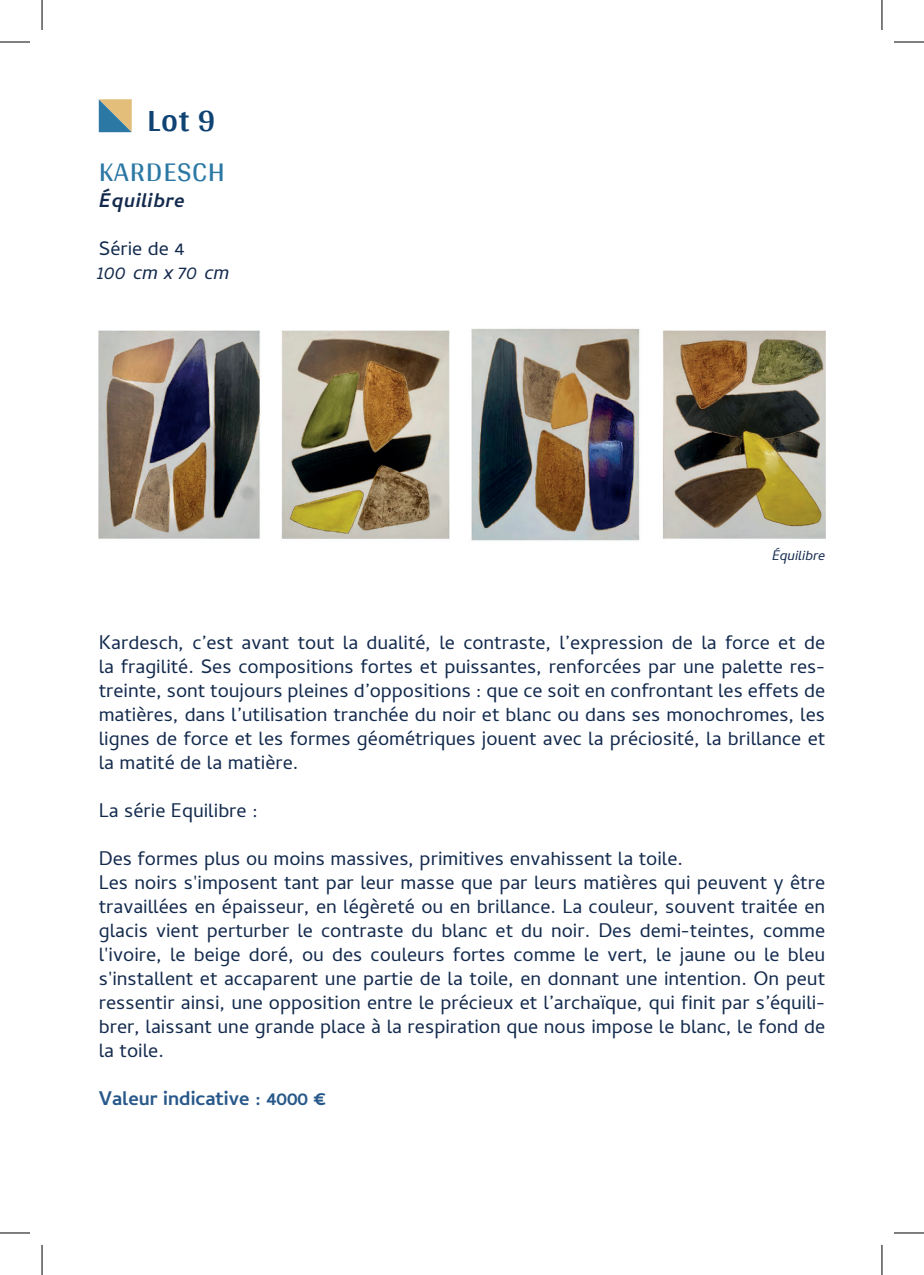
<style>
.page{position:relative;width:924px;height:1275px;background:#fff}
.page>*{position:absolute;margin:0;border:0;box-sizing:border-box;transform-origin:0 0}
.t1{font:700 32px "Arya";color:#0f4374}
.t2{font:28px "Arya";letter-spacing:.025em;color:#2b78a5}
.t3{font:20px/24px "Cambay";color:#132a4d;text-align:justify}
.t4{font:700 20px "Cambay";color:#275889}
.t5{font:italic 20px "Cambay";color:#132a4d}
.t6{font:italic 700 20px "Cambay";color:#132a4d}
.t7{font:italic 14px "Cambay";color:#132a4d}
</style>
<div class="page">
<svg style="left:99px;top:99px;width:33px;height:33px"></svg>
<img style="left:99px;top:328px;width:725px;height:213px">
<hr style="left:0;top:42px;width:30px;height:1px;background:#000">
<hr style="left:893px;top:42px;width:30px;height:1px;background:#000">
<hr style="left:0;top:1232px;width:30px;height:1px;background:#000">
<hr style="left:893px;top:1232px;width:30px;height:1px;background:#000">
<hr style="left:42px;top:0;width:1px;height:30px;background:#000">
<hr style="left:42px;top:1245px;width:1px;height:30px;background:#000">
<hr style="left:881px;top:0;width:1px;height:30px;background:#000">
<hr style="left:881px;top:1245px;width:1px;height:30px;background:#000">
<h1 class="t1" style="left:147px;top:101px;width:69px">Lot 9</h1>
<h2 class="t2" style="left:99px;top:155px;width:128px">KARDESCH</h2>
<p class="t6" style="left:99px;top:188px;width:87px">Équilibre</p>
<p class="t3" style="left:99px;top:236px;width:87px">Série de 4</p>
<p class="t5" style="left:99px;top:260px;width:132px">100 cm x 70 cm</p>
<p class="t7" style="left:771px;top:547px;width:54px">Équilibre</p>
<p class="t3" style="left:99px;top:630px;width:727px">Kardesch, c’est avant tout la dualité, le contraste, l’expression de la force et de la fragilité. Ses compositions fortes et puissantes, renforcées par une palette res&shy;treinte, sont toujours pleines d’oppositions : que ce soit en confrontant les effets de matières, dans l’utilisation tranchée du noir et blanc ou dans ses monochromes, les lignes de force et les formes géométriques jouent avec la préciosité, la brillance et la matité de la matière.</p>
<p class="t3" style="left:99px;top:798px;width:161px">La série Equilibre :</p>
<p class="t3" style="left:99px;top:846px;width:727px;text-align:left">Des formes plus ou moins massives, primitives envahissent la toile.<br>Les noirs s'imposent tant par leur masse que par leurs matières qui peuvent y être travaillées en épaisseur, en légèreté ou en brillance. La couleur, souvent traitée en glacis vient perturber le contraste du blanc et du noir. Des demi-teintes, comme l'ivoire, le beige doré, ou des couleurs fortes comme le vert, le jaune ou le bleu s'installent et accaparent une partie de la toile, en donnant une intention. On peut ressentir ainsi, une opposition entre le précieux et l’archaïque, qui finit par s’équili&shy;brer, laissant une grande place à la respiration que nous impose le blanc, le fond de la toile.</p>
<p class="t4" style="left:99px;top:1086px;width:229px">Valeur indicative : 4000 €</p>
</div>
